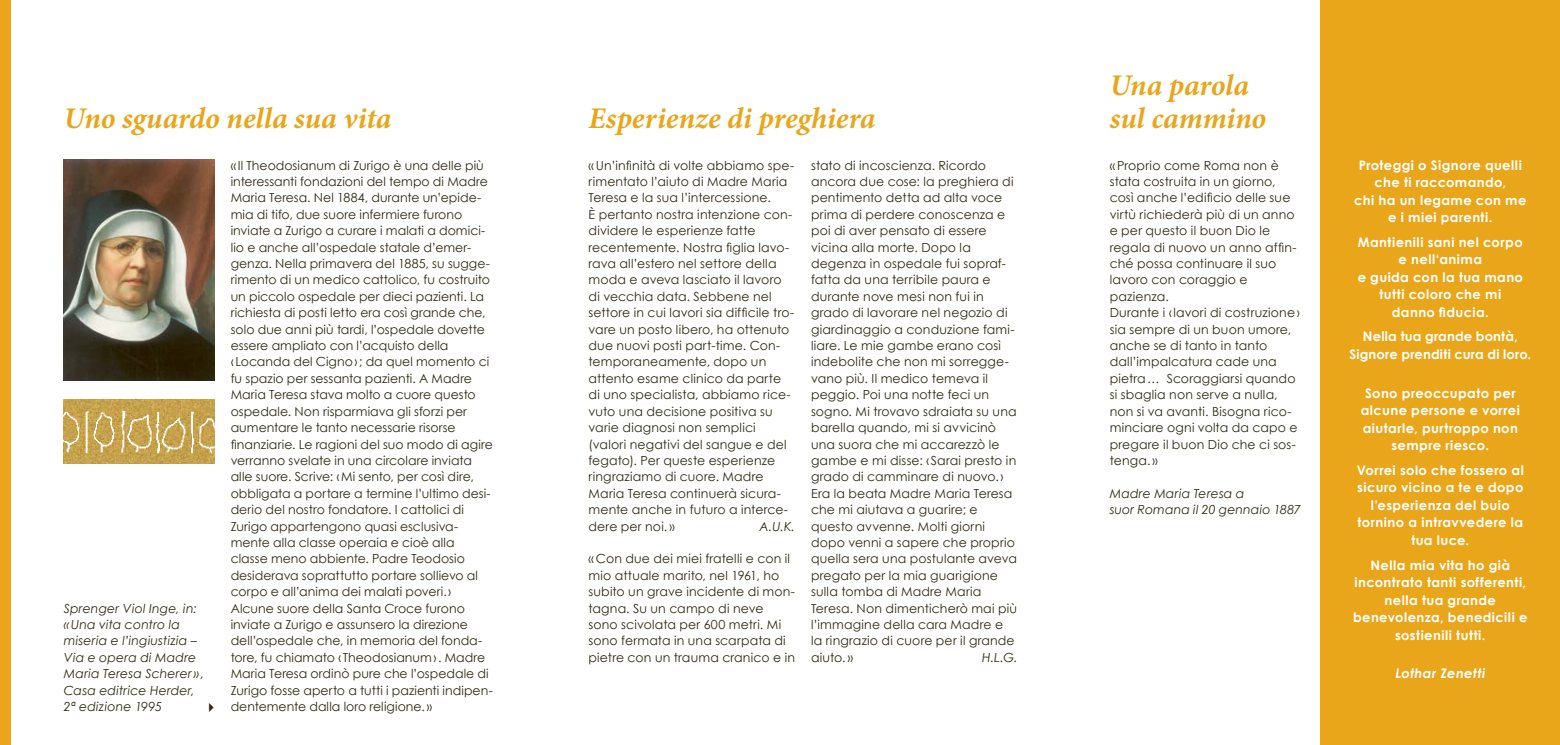
<style>
.page{position:relative;width:1560px;height:745px;background:#fff}
.page>*{position:absolute;margin:0;border:0;box-sizing:border-box;transform-origin:0 0}
.t1{font:italic 700 30px "Minion Pro";color:#eaa61a}
.t2{font:700 13.12px/17.5px "Century Gothic";letter-spacing:.03em;color:#fff;text-align:center}
.t3{font:700 13.12px/17.5px "Century Gothic";letter-spacing:.01em;color:#fff;text-align:center}
.t4{font:italic 700 13.12px "Century Gothic";letter-spacing:.03em;color:#fff}
.t5{font:12.5px/16.4px "Century Gothic";letter-spacing:.01em;color:#2f2912}
.t6{font:italic 12.5px/16.4px "Century Gothic";letter-spacing:.01em;color:#2f2912}
</style>
<div class="page">
<div style="left:1320px;top:0;width:239px;height:744px;background:#eaa61a"></div>
<div style="left:0;top:0;width:11px;height:744px;background:#eaa61a"></div>
<img style="left:64px;top:159px;width:151px;height:221px">
<img style="left:64px;top:399px;width:151px;height:64px">
<img style="left:64px;top:408px;width:151px;height:47px">
<h1 class="t1" style="left:1109px;top:67px;width:141px">Una parola</h1>
<h1 class="t1" style="left:64px;top:100px;width:329px">Uno sguardo nella sua vita</h1>
<h1 class="t1" style="left:588px;top:100px;width:288px">Esperienze di preghiera</h1>
<h1 class="t1" style="left:1109px;top:100px;width:158px">sul cammino</h1>
<p class="t5" style="left:231px;top:156px;width:264px">« Il Theodosianum di Zurigo è una delle più interessanti fondazioni del tempo di Madre Maria Teresa. Nel 1884, durante un’epide&shy;mia di tifo, due suore infermiere furono inviate a Zurigo a curare i malati a domici&shy;lio e anche all’ospedale statale d’emer&shy;genza. Nella primavera del 1885, su sugge&shy;rimento di un medico cattolico, fu costruito un piccolo ospedale per dieci pazienti. La richiesta di posti letto era così grande che, solo due anni più tardi, l’ospedale dovette essere ampliato con l’acquisto della<br>‹ Locanda del Cigno›; da quel momento ci fu spazio per sessanta pazienti. A Madre Maria Teresa stava molto a cuore questo ospedale. Non risparmiava gli sforzi per aumentare le tanto necessarie risorse finanziarie. Le ragioni del suo modo di agire verranno svelate in una circolare inviata alle suore. Scrive: ‹Mi sento, per così dire, obbligata a portare a termine l’ultimo desi&shy;derio del nostro fondatore. I cattolici di Zurigo appartengono quasi esclusiva&shy;mente alla classe operaia e cioè alla classe meno abbiente. Padre Teodosio desiderava soprattutto portare sollievo al corpo e all’anima dei malati poveri.› Alcune suore della Santa Croce furono inviate a Zurigo e assunsero la direzione dell’ospedale che, in memoria del fonda&shy;tore, fu chiamato ‹ Theodosianum›. Madre Maria Teresa ordinò pure che l’ospedale di Zurigo fosse aperto a tutti i pazienti indipen&shy;dentemente dalla loro religione. »</p>
<p class="t5" style="left:588px;top:156px;width:207px">« Un’infinità di volte abbiamo spe&shy;rimentato l’aiuto di Madre Maria<br>Teresa e la sua l’intercessione.<br>È pertanto nostra intenzione con&shy;dividere le esperienze fatte recentemente. Nostra figlia lavo&shy;rava all’estero nel settore della moda e aveva lasciato il lavoro di vecchia data. Sebbene nel settore in cui lavori sia difficile tro&shy;vare un posto libero, ha ottenuto due nuovi posti part-time. Con&shy;temporaneamente, dopo un attento esame clinico da parte di uno specialista, abbiamo rice&shy;vuto una decisione positiva su varie diagnosi non semplici (valori negativi del sangue e del fegato). Per queste esperienze ringraziamo di cuore. Madre<br>Maria Teresa continuerà sicura&shy;mente anche in futuro a interce&shy;dere per noi. »</p>
<p class="t5" style="left:1109px;top:156px;width:192px">« Proprio come Roma non è stata costruita in un giorno, così anche l’edificio delle sue virtù richiederà più di un anno e per questo il buon Dio le regala di nuovo un anno affin&shy;ché possa continuare il suo lavoro con coraggio e pazienza.<br>Durante i ‹lavori di costruzione› sia sempre di un buon umore, anche se di tanto in tanto dall’impalcatura cade una pietra… Scoraggiarsi quando si sbaglia non serve a nulla, non si va avanti. Bisogna rico&shy;minciare ogni volta da capo e pregare il buon Dio che ci sos&shy;tenga. »</p>
<p class="t6" style="left:1109px;top:484px;width:193px">Madre Maria Teresa a<br>suor Romana il 20 gennaio 1887</p>
<p class="t5" style="left:811px;top:156px;width:207px">stato di incoscienza. Ricordo ancora due cose: la preghiera di pentimento detta ad alta voce prima di perdere conoscenza e poi di aver pensato di essere vicina alla morte. Dopo la degenza in ospedale fui sopraf&shy;fatta da una terribile paura e durante nove mesi non fui in grado di lavorare nel negozio di giardinaggio a conduzione fami&shy;liare. Le mie gambe erano così indebolite che non mi sorregge&shy;vano più. Il medico temeva il peggio. Poi una notte feci un sogno. Mi trovavo sdraiata su una barella quando, mi si avvicinò una suora che mi accarezzò le gambe e mi disse: ‹Sarai presto in grado di camminare di nuovo.›<br>Era la beata Madre Maria Teresa che mi aiutava a guarire; e questo avvenne. Molti giorni dopo venni a sapere che proprio quella sera una postulante aveva pregato per la mia guarigione sulla tomba di Madre Maria<br>Teresa. Non dimenticherò mai più l’immagine della cara Madre e la ringrazio di cuore per il grande aiuto. »</p>
<p class="t6" style="left:759px;top:517px;width:37px">A.U.K.</p>
<p class="t5" style="left:588px;top:550px;width:208px">« Con due dei miei fratelli e con il mio attuale marito, nel 1961, ho subito un grave incidente di mon&shy;tagna. Su un campo di neve sono scivolata per 600 metri. Mi sono fermata in una scarpata di pietre con un trauma cranico e in</p>
<p class="t6" style="left:64px;top:599px;width:142px">Sprenger Viol Inge, in: « Una vita contro la miseria e l’ingiustizia –<br>Via e opera di Madre<br>Maria Teresa Scherer » ,<br>Casa editrice Herder,<br>2ª edizione 1995</p>
<p class="t6" style="left:981px;top:648px;width:37px">H.L.G.</p>
<p class="t2" style="left:1353px;top:155px;width:174px">Proteggi o Signore quelli che ti raccomando,<br>chi ha un legame con me e i miei parenti.</p>
<p class="t2" style="left:1357px;top:233px;width:167px">Mantienili sani nel corpo e nell‘anima<br>e guida con la tua mano tutti coloro che mi danno fiducia.</p>
<p class="t3" style="left:1349px;top:327px;width:183px">Nella tua grande bontà,<br>Signore prenditi cura di loro.</p>
<p class="t2" style="left:1360px;top:383px;width:160px">Sono preoccupato per alcune persone e vorrei aiutarle, purtroppo non sempre riesco.</p>
<p class="t2" style="left:1356px;top:460px;width:169px">Vorrei solo che fossero al sicuro vicino a te e dopo l’esperienza del buio tornino a intravvedere la tua luce.</p>
<p class="t2" style="left:1352px;top:555px;width:176px">Nella mia vita ho già incontrato tanti sofferenti, nella tua grande benevolenza, benedicili e sostienili tutti.</p>
<p class="t4" style="left:1395px;top:664px;width:91px">Lothar Zenetti</p>
</div>
